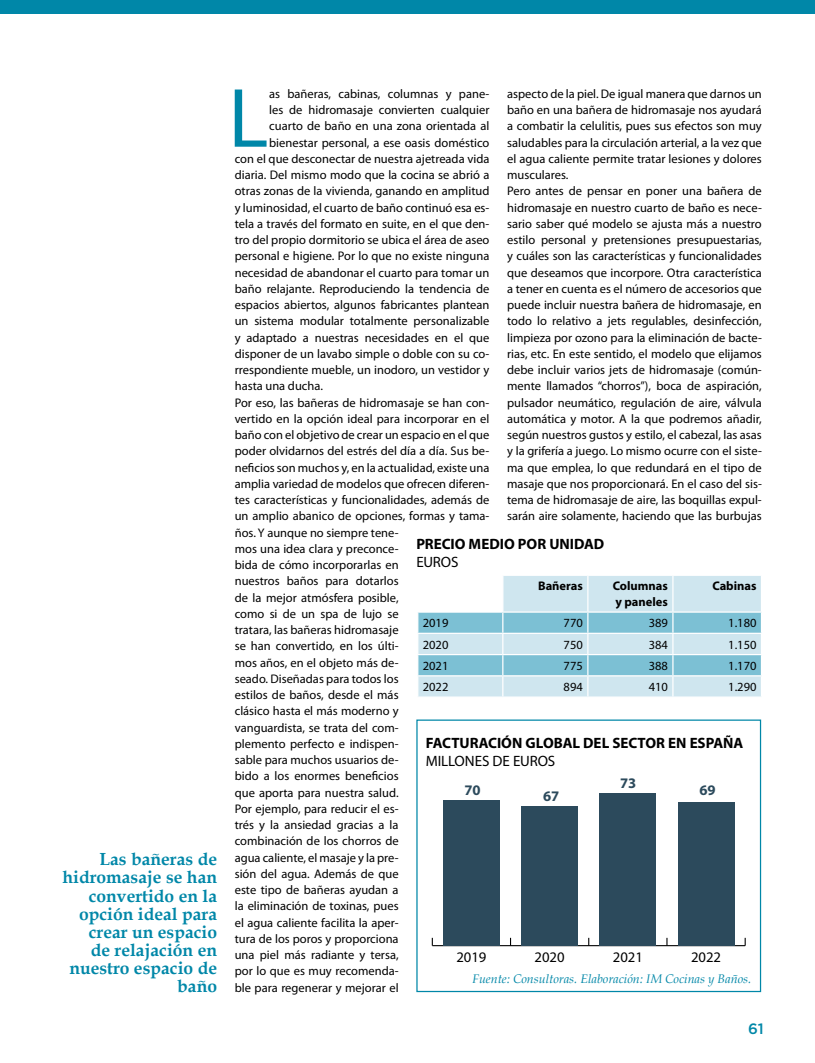
<style>
.page{position:relative;width:815px;height:1063px;background:#fff}
.page>*{position:absolute;margin:0;border:0;box-sizing:border-box;transform-origin:0 0}
.t1{font:84.88px "Myriad Pro";color:#0087a8}
.t2{font:700 17.5px/18.1px "Book Antiqua";color:#0087a8;text-align:right}
.t3{font:700 15px "Myriad Pro";color:#000}
.t4{font:15px "Myriad Pro";letter-spacing:-.005em;color:#000}
.t5{font:500 15px "Gotham";color:#0087a8}
.t6{font:14.62px "Myriad Pro";color:#000}
.t7{font:700 14.62px "Myriad Pro";color:#2c4a5c}
.t8{font:12.5px/16.2px "Myriad Pro";color:#000}
.t9{font:italic 12.5px "Book Antiqua";color:#0087a8}
.t10{font:700 12.5px/16.2px "Myriad Pro";color:#000}
</style>
<div class="page">
<div style="left:0;top:0;width:815px;height:14px;background:#0087a8"></div>
<div style="left:503px;top:576px;width:258px;height:35px;background:#cfe6ef"></div>
<hr style="left:587px;top:576px;width:1px;height:35px;background:#fff">
<hr style="left:672px;top:576px;width:2px;height:35px;background:#fff">
<svg style="left:418px;top:612px;width:344px;height:84px;background:#abd5e3"></svg>
<div style="left:416px;top:720px;width:345px;height:272px;background:#fff;border:1px solid #0087a8"></div>
<hr style="left:432px;top:945px;width:313px;height:1px;background:#000">
<div style="left:443px;top:800px;width:57px;height:146px;background:#2c4a5c"></div>
<div style="left:521px;top:806px;width:57px;height:140px;background:#2c4a5c"></div>
<div style="left:600px;top:793px;width:56px;height:153px;background:#2c4a5c"></div>
<div style="left:678px;top:802px;width:56px;height:144px;background:#2c4a5c"></div>
<h2 class="t2" style="left:63px;top:850px;width:156px">Las bañeras de hidromasaje se han convertido en la opción ideal para crear un espacio<br>de relajación en nuestro espacio de baño</h2>
<p class="t8" style="left:507px;top:85px;width:256px">aspecto de la piel. De igual manera que darnos un baño en una bañera de hidromasaje nos ayudará a combatir la celulitis, pues sus efectos son muy saludables para la circulación arterial, a la vez que el agua caliente permite tratar lesiones y dolores musculares.<br>Pero antes de pensar en poner una bañera de hidromasaje en nuestro cuarto de baño es nece&shy;sario saber qué modelo se ajusta más a nuestro estilo personal y pretensiones presupuestarias, y cuáles son las características y funcionalidades que deseamos que incorpore. Otra característica a tener en cuenta es el número de accesorios que puede incluir nuestra bañera de hidromasaje, en todo lo relativo a jets regulables, desinfección, limpieza por ozono para la eliminación de bacte&shy;rias, etc. En este sentido, el modelo que elijamos debe incluir varios jets de hidromasaje (común&shy;mente llamados “chorros”), boca de aspiración, pulsador neumático, regulación de aire, válvula automática y motor. A la que podremos añadir, según nuestros gustos y estilo, el cabezal, las asas y la grifería a juego. Lo mismo ocurre con el siste&shy;ma que emplea, lo que redundará en el tipo de masaje que nos proporcionará. En el caso del sis&shy;tema de hidromasaje de aire, las boquillas expul&shy;sarán aire solamente, haciendo que las burbujas</p>
<h1 class="t1" style="left:228px;top:66px;width:42px">L</h1>
<p class="t8" style="left:269px;top:85px;width:222px">as bañeras, cabinas, columnas y pane-</p>
<p class="t8" style="left:269px;top:102px;width:222px">les de hidromasaje convierten cualquier</p>
<p class="t8" style="left:269px;top:118px;width:222px">cuarto de baño en una zona orientada al</p>
<p class="t8" style="left:269px;top:134px;width:222px">bienestar personal, a ese oasis doméstico</p>
<p class="t8" style="left:235px;top:150px;width:256px">con el que desconectar de nuestra ajetreada vida</p>
<p class="t8" style="left:235px;top:167px;width:256px">diaria. Del mismo modo que la cocina se abrió a</p>
<p class="t8" style="left:235px;top:183px;width:256px">otras zonas de la vivienda, ganando en amplitud</p>
<p class="t8" style="left:235px;top:199px;width:256px">y luminosidad, el cuarto de baño continuó esa es-</p>
<p class="t8" style="left:235px;top:215px;width:256px">tela a través del formato en suite, en el que den-</p>
<p class="t8" style="left:235px;top:232px;width:256px">tro del propio dormitorio se ubica el área de aseo</p>
<p class="t8" style="left:235px;top:248px;width:256px">personal e higiene. Por lo que no existe ninguna</p>
<p class="t8" style="left:235px;top:264px;width:256px">necesidad de abandonar el cuarto para tomar un</p>
<p class="t8" style="left:235px;top:280px;width:256px">baño relajante. Reproduciendo la tendencia de</p>
<p class="t8" style="left:235px;top:297px;width:256px">espacios abiertos, algunos fabricantes plantean</p>
<p class="t8" style="left:235px;top:313px;width:256px">un sistema modular totalmente personalizable</p>
<p class="t8" style="left:235px;top:329px;width:256px">y adaptado a nuestras necesidades en el que</p>
<p class="t8" style="left:235px;top:345px;width:256px">disponer de un lavabo simple o doble con su co-</p>
<p class="t8" style="left:235px;top:362px;width:256px">rrespondiente mueble, un inodoro, un vestidor y</p>
<p class="t8" style="left:235px;top:378px;width:90px">hasta una ducha.</p>
<p class="t8" style="left:235px;top:394px;width:256px">Por eso, las bañeras de hidromasaje se han con-</p>
<p class="t8" style="left:235px;top:410px;width:256px">vertido en la opción ideal para incorporar en el</p>
<p class="t8" style="left:235px;top:427px;width:256px">baño con el objetivo de crear un espacio en el que</p>
<p class="t8" style="left:235px;top:443px;width:256px">poder olvidarnos del estrés del día a día. Sus be-</p>
<p class="t8" style="left:235px;top:459px;width:256px">neficios son muchos y, en la actualidad, existe una</p>
<p class="t8" style="left:235px;top:475px;width:256px">amplia variedad de modelos que ofrecen diferen-</p>
<p class="t8" style="left:235px;top:492px;width:256px">tes características y funcionalidades, además de</p>
<p class="t8" style="left:235px;top:508px;width:256px">un amplio abanico de opciones, formas y tama-</p>
<p class="t8" style="left:235px;top:524px;width:165px">ños. Y aunque no siempre tene-</p>
<p class="t8" style="left:235px;top:540px;width:165px">mos una idea clara y preconce-</p>
<p class="t8" style="left:235px;top:557px;width:165px">bida de cómo incorporarlas en</p>
<p class="t8" style="left:235px;top:573px;width:165px">nuestros baños para dotarlos</p>
<p class="t8" style="left:235px;top:589px;width:165px">de la mejor atmósfera posible,</p>
<p class="t8" style="left:235px;top:605px;width:165px">como si de un spa de lujo se</p>
<p class="t8" style="left:235px;top:622px;width:165px">tratara, las bañeras hidromasaje</p>
<p class="t8" style="left:235px;top:638px;width:165px">se han convertido, en los últi-</p>
<p class="t8" style="left:235px;top:654px;width:165px">mos años, en el objeto más de-</p>
<p class="t8" style="left:235px;top:670px;width:165px">seado. Diseñadas para todos los</p>
<p class="t8" style="left:235px;top:687px;width:165px">estilos de baños, desde el más</p>
<p class="t8" style="left:235px;top:703px;width:165px">clásico hasta el más moderno y</p>
<p class="t8" style="left:235px;top:719px;width:165px">vanguardista, se trata del com-</p>
<p class="t8" style="left:235px;top:735px;width:165px">plemento perfecto e indispen-</p>
<p class="t8" style="left:235px;top:752px;width:165px">sable para muchos usuarios de-</p>
<p class="t8" style="left:235px;top:768px;width:165px">bido a los enormes beneficios</p>
<p class="t8" style="left:235px;top:784px;width:165px">que aporta para nuestra salud.</p>
<p class="t8" style="left:235px;top:800px;width:165px">Por ejemplo, para reducir el es-</p>
<p class="t8" style="left:235px;top:817px;width:165px">trés y la ansiedad gracias a la</p>
<p class="t8" style="left:235px;top:833px;width:165px">combinación de los chorros de</p>
<p class="t8" style="left:235px;top:849px;width:165px">agua caliente, el masaje y la pre-</p>
<p class="t8" style="left:235px;top:865px;width:165px">sión del agua. Además de que</p>
<p class="t8" style="left:235px;top:882px;width:165px">este tipo de bañeras ayudan a</p>
<p class="t8" style="left:235px;top:898px;width:165px">la eliminación de toxinas, pues</p>
<p class="t8" style="left:235px;top:914px;width:165px">el agua caliente facilita la aper-</p>
<p class="t8" style="left:235px;top:930px;width:165px">tura de los poros y proporciona</p>
<p class="t8" style="left:235px;top:947px;width:165px">una piel más radiante y tersa,</p>
<p class="t8" style="left:235px;top:963px;width:165px">por lo que es muy recomenda-</p>
<p class="t8" style="left:235px;top:979px;width:165px">ble para regenerar y mejorar el</p>
<p class="t3" style="left:416px;top:534px;width:190px">PRECIO MEDIO POR UNIDAD</p>
<p class="t4" style="left:416px;top:553px;width:44px">EUROS</p>
<p class="t10" style="left:538px;top:577px;width:46px">Bañeras</p>
<p class="t10" style="left:613px;top:577px;width:57px">Columnas y paneles</p>
<p class="t10" style="left:712px;top:577px;width:46px">Cabinas</p>
<p class="t8" style="left:423px;top:615px;width:27px">2019</p>
<p class="t8" style="left:564px;top:615px;width:21px">770</p>
<p class="t8" style="left:649px;top:615px;width:21px">389</p>
<p class="t8" style="left:728px;top:615px;width:30px">1.180</p>
<p class="t8" style="left:423px;top:636px;width:27px">2020</p>
<p class="t8" style="left:564px;top:636px;width:21px">750</p>
<p class="t8" style="left:649px;top:636px;width:21px">384</p>
<p class="t8" style="left:728px;top:636px;width:30px">1.150</p>
<p class="t8" style="left:423px;top:657px;width:27px">2021</p>
<p class="t8" style="left:564px;top:657px;width:21px">775</p>
<p class="t8" style="left:649px;top:657px;width:21px">388</p>
<p class="t8" style="left:728px;top:657px;width:30px">1.170</p>
<p class="t8" style="left:423px;top:679px;width:27px">2022</p>
<p class="t8" style="left:564px;top:679px;width:21px">894</p>
<p class="t8" style="left:649px;top:679px;width:21px">410</p>
<p class="t8" style="left:728px;top:679px;width:30px">1.290</p>
<p class="t3" style="left:426px;top:733px;width:319px">FACTURACIÓN GLOBAL DEL SECTOR EN ESPAÑA</p>
<p class="t4" style="left:426px;top:752px;width:131px">MILLONES DE EUROS</p>
<p class="t7" style="left:620px;top:773px;width:18px">73</p>
<p class="t7" style="left:464px;top:780px;width:18px">70</p>
<p class="t7" style="left:699px;top:780px;width:18px">69</p>
<p class="t7" style="left:543px;top:786px;width:18px">67</p>
<p class="t6" style="left:456px;top:948px;width:32px">2019</p>
<p class="t6" style="left:535px;top:948px;width:32px">2020</p>
<p class="t6" style="left:613px;top:948px;width:32px">2021</p>
<p class="t6" style="left:691px;top:948px;width:32px">2022</p>
<p class="t9" style="left:472px;top:970px;width:281px">Fuente: Consultoras. Elaboración: IM Cocinas y Baños.</p>
<p class="t5" style="left:748px;top:1018px;width:17px">61</p>
</div>
